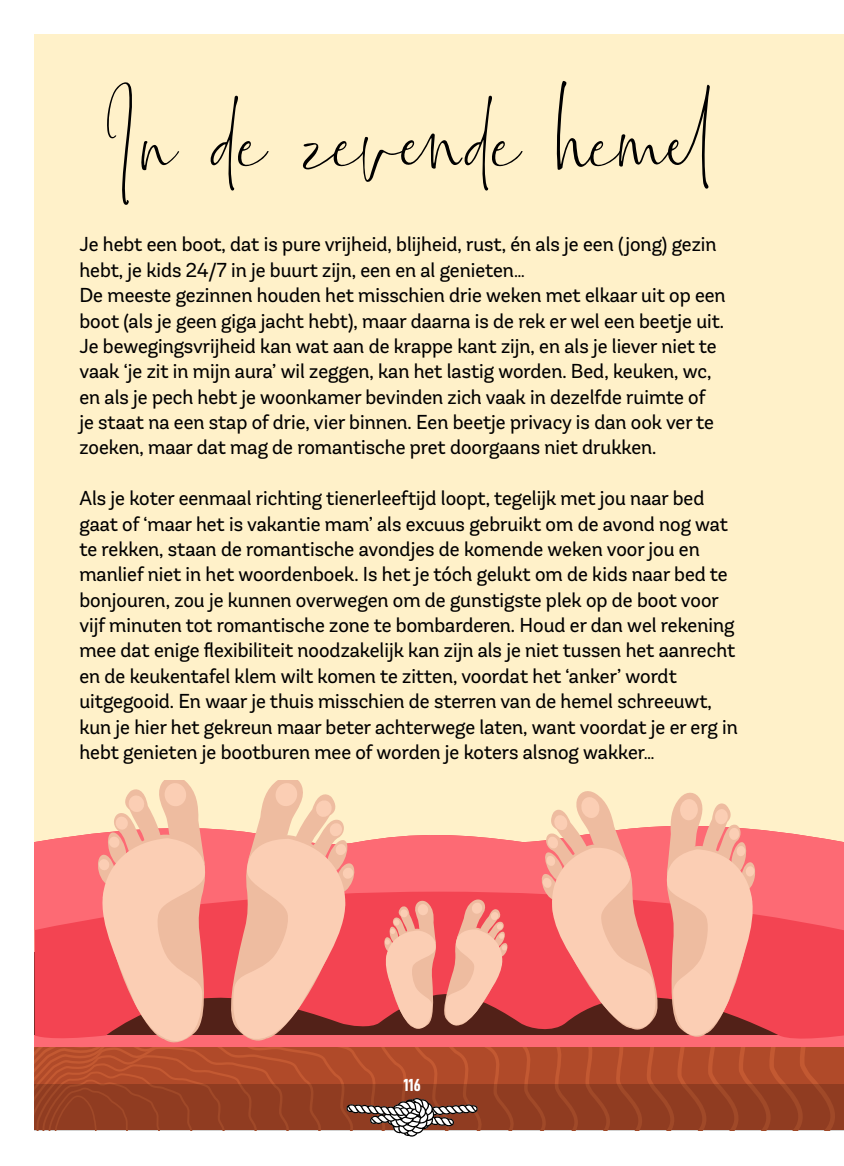
<style>
.page{position:relative;width:844px;height:1166px;background:#fff}
.page>*{position:absolute;margin:0;border:0;box-sizing:border-box;transform-origin:0 0}
.t1{font:84px "Bollivia Rosilla Script";color:#000}
.AndesNeue{font:20.12px/25.4px "Andes Neue";color:#000}
.t2{font:17.5px "D DIN Condensed Bold";color:#fff}
</style>
<div class="page">
<div style="left:35px;top:35px;width:808px;height:952px;background:#fff1c9"></div>
<svg style="left:508px;top:1047px;width:335px;height:37px;background:#b24b2a"></svg>
<div style="left:35px;top:1035px;width:808px;height:12px;background:#fd6a74"></div>
<div style="left:35px;top:1084px;width:808px;height:46px;background:linear-gradient(to bottom,#923e22,#923e22)"></div>
<div style="left:508px;top:930px;width:335px;height:109px;background:#f34452"></div>
<svg style="left:508px;top:829px;width:335px;height:101px;background:#fb6e75"></svg>
<svg style="left:540px;top:791px;width:216px;height:259px;background:#eda190"></svg>
<svg style="left:35px;top:781px;width:473px;height:356px"></svg>
<p class="t1" style="left:107px;top:87px;width:614px">In de zevende hemel</p>
<p class="AndesNeue" style="left:79px;top:231px;width:638px">Je hebt een boot, dat is pure vrijheid, blijheid, rust, én als je een (jong) gezin hebt, je kids 24/7 in je buurt zijn, een en al genieten…</p>
<p class="AndesNeue" style="left:79px;top:282px;width:647px">De meeste gezinnen houden het misschien drie weken met elkaar uit op een boot (als je geen giga jacht hebt), maar daarna is de rek er wel een beetje uit.<br>Je bewegingsvrijheid kan wat aan de krappe kant zijn, en als je liever niet te vaak ‘je zit in mijn aura’ wil zeggen, kan het lastig worden. Bed, keuken, wc, en als je pech hebt je woonkamer bevinden zich vaak in dezelfde ruimte of<br>je staat na een stap of drie, vier binnen. Een beetje privacy is dan ook ver te zoeken, maar dat mag de romantische pret doorgaans niet drukken.</p>
<p class="AndesNeue" style="left:79px;top:485px;width:659px">Als je koter eenmaal richting tienerleeftijd loopt, tegelijk met jou naar bed gaat of ‘maar het is vakantie mam’ als excuus gebruikt om de avond nog wat te rekken, staan de romantische avondjes de komende weken voor jou en manlief niet in het woordenboek. Is het je tóch gelukt om de kids naar bed te bonjouren, zou je kunnen overwegen om de gunstigste plek op de boot voor vijf minuten tot romantische zone te bombarderen. Houd er dan wel rekening mee dat enige flexibiliteit noodzakelijk kan zijn als je niet tussen het aanrecht en de keukentafel klem wilt komen te zitten, voordat het ‘anker’ wordt uitgegooid. En waar je thuis misschien de sterren van de hemel schreeuwt, kun je hier het gekreun maar beter achterwege laten, want voordat je er erg in hebt genieten je bootburen mee of worden je koters alsnog wakker…</p>
<p class="t2" style="left:403px;top:1075px;width:19px">116</p>
</div>
